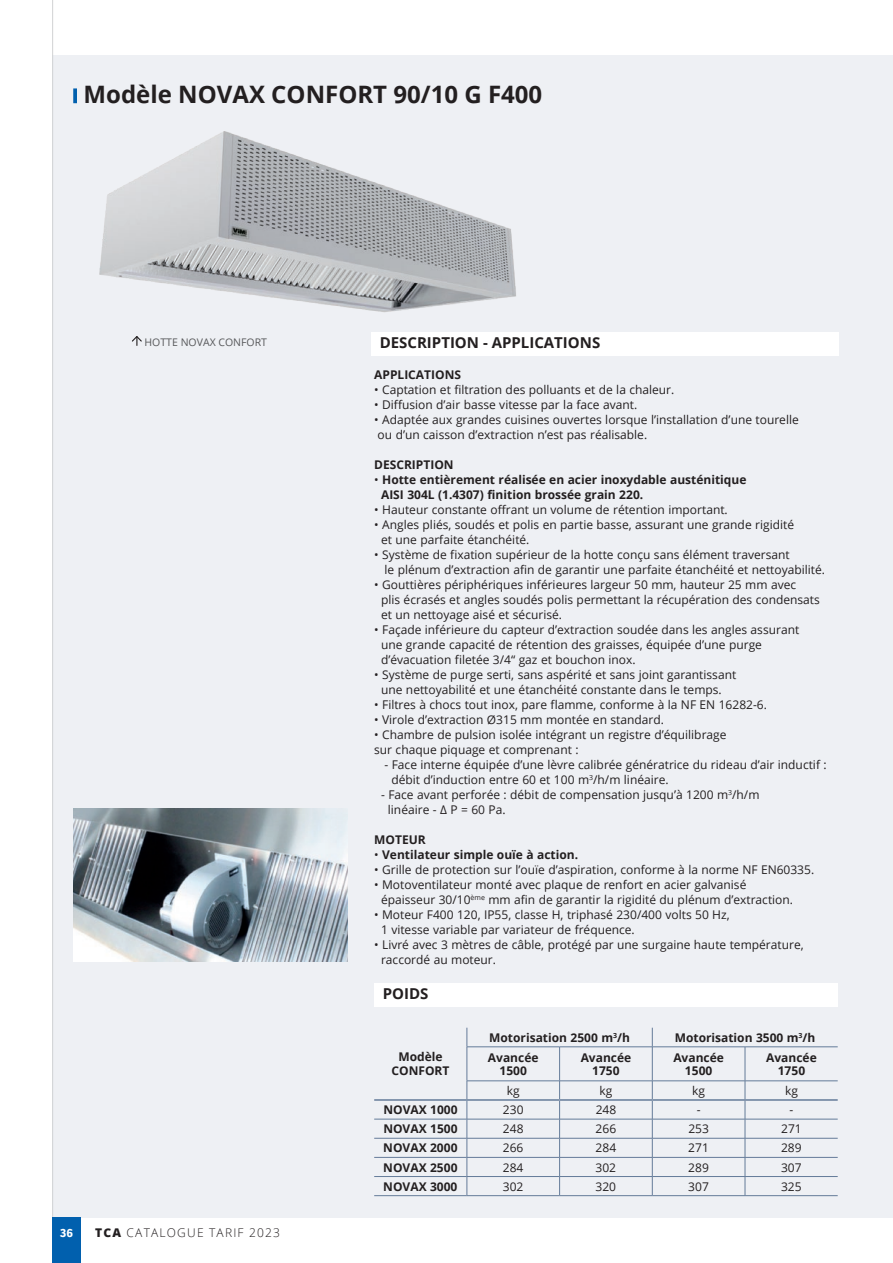
<style>
.page{position:relative;width:893px;height:1263px;background:#fff}
.page>*{position:absolute;margin:0;border:0;box-sizing:border-box;transform-origin:0 0}
.t1{font:700 24px "Open Sans";color:#231f20}
.t2{font:700 15px "Open Sans";color:#231f20}
.t3{font:12px/15px "Open Sans";color:#231f20}
.t4{font:700 12px/13.5px "Open Sans";color:#231f20;text-align:center}
.t5{font:300 12px "Open Sans";letter-spacing:.1em;color:#231f20}
.t6{font:900 12px "TV Nord EF";color:#fff}
.t7{font:10.5px "Open Sans";color:#57585a}
.s1{font-weight:800}
.s2{font-weight:400}
</style>
<div class="page">
<div style="left:52px;top:55px;width:841px;height:1163px;background:#eef0f4"></div>
<hr style="left:52px;top:0;width:1px;height:1263px;background:#d1d2d4">
<div style="left:52px;top:1218px;width:29px;height:45px;background:#0160ae"></div>
<div style="left:371px;top:332px;width:468px;height:24px;background:#fff"></div>
<svg style="left:73px;top:88px;width:4px;height:15px"></svg>
<img style="left:99px;top:131px;width:417px;height:215px">
<div style="left:374px;top:983px;width:464px;height:23px;background:#fff"></div>
<hr style="left:374px;top:1099px;width:93px;height:2px;background:#647b99">
<hr style="left:374px;top:1119px;width:93px;height:1px;background:#647b99">
<hr style="left:374px;top:1138px;width:93px;height:1px;background:#647b99">
<hr style="left:374px;top:1157px;width:93px;height:1px;background:#647b99">
<hr style="left:374px;top:1176px;width:93px;height:1px;background:#647b99">
<hr style="left:374px;top:1195px;width:93px;height:1px;background:#647b99">
<svg style="left:467px;top:1028px;width:1px;height:18px"></svg>
<svg style="left:652px;top:1028px;width:1px;height:18px"></svg>
<hr style="left:467px;top:1047px;width:1px;height:34px;background:#647b99">
<hr style="left:559px;top:1047px;width:1px;height:34px;background:#647b99">
<hr style="left:652px;top:1047px;width:1px;height:34px;background:#647b99">
<hr style="left:745px;top:1047px;width:1px;height:34px;background:#647b99">
<hr style="left:467px;top:1046px;width:93px;height:1px;background:#647b99">
<hr style="left:560px;top:1046px;width:92px;height:1px;background:#647b99">
<hr style="left:652px;top:1046px;width:93px;height:1px;background:#647b99">
<hr style="left:745px;top:1046px;width:93px;height:1px;background:#647b99">
<hr style="left:467px;top:1080px;width:93px;height:1px;background:#647b99">
<hr style="left:560px;top:1080px;width:92px;height:1px;background:#647b99">
<hr style="left:652px;top:1080px;width:93px;height:1px;background:#647b99">
<hr style="left:745px;top:1080px;width:93px;height:1px;background:#647b99">
<hr style="left:467px;top:1119px;width:93px;height:1px;background:#647b99">
<hr style="left:560px;top:1119px;width:92px;height:1px;background:#647b99">
<hr style="left:652px;top:1119px;width:93px;height:1px;background:#647b99">
<hr style="left:745px;top:1119px;width:93px;height:1px;background:#647b99">
<hr style="left:467px;top:1138px;width:93px;height:1px;background:#647b99">
<hr style="left:560px;top:1138px;width:92px;height:1px;background:#647b99">
<hr style="left:652px;top:1138px;width:93px;height:1px;background:#647b99">
<hr style="left:745px;top:1138px;width:93px;height:1px;background:#647b99">
<hr style="left:467px;top:1157px;width:93px;height:1px;background:#647b99">
<hr style="left:560px;top:1157px;width:92px;height:1px;background:#647b99">
<hr style="left:652px;top:1157px;width:93px;height:1px;background:#647b99">
<hr style="left:745px;top:1157px;width:93px;height:1px;background:#647b99">
<hr style="left:467px;top:1176px;width:93px;height:1px;background:#647b99">
<svg style="left:467px;top:1081px;width:1px;height:114px"></svg>
<hr style="left:560px;top:1176px;width:92px;height:1px;background:#647b99">
<svg style="left:559px;top:1081px;width:1px;height:114px"></svg>
<hr style="left:652px;top:1176px;width:93px;height:1px;background:#647b99">
<svg style="left:652px;top:1081px;width:1px;height:114px"></svg>
<hr style="left:745px;top:1176px;width:93px;height:1px;background:#647b99">
<svg style="left:745px;top:1081px;width:1px;height:114px"></svg>
<hr style="left:467px;top:1195px;width:93px;height:1px;background:#647b99">
<hr style="left:560px;top:1195px;width:92px;height:1px;background:#647b99">
<hr style="left:652px;top:1195px;width:93px;height:1px;background:#647b99">
<hr style="left:745px;top:1195px;width:93px;height:1px;background:#647b99">
<hr style="left:467px;top:1099px;width:93px;height:2px;background:#647b99">
<hr style="left:560px;top:1099px;width:92px;height:2px;background:#647b99">
<hr style="left:652px;top:1099px;width:93px;height:2px;background:#647b99">
<hr style="left:745px;top:1099px;width:93px;height:2px;background:#647b99">
<img style="left:74px;top:809px;width:273px;height:153px">
<h1 class="t1" style="left:84px;top:78px;width:460px">Modèle NOVAX CONFORT 90/10 G F400</h1>
<p class="t7" style="left:145px;top:335px;width:124px">HOTTE NOVAX CONFORT</p>
<p class="t6" style="left:60px;top:1226px;width:15px">36</p>
<p class="t5" style="left:95px;top:1225px;width:187px"><span class="s1">TCA</span> CATALOGUE TARIF 2023</p>
<p class="t2" style="left:380px;top:332px;width:222px">DESCRIPTION - APPLICATIONS</p>
<p class="t4" style="left:374px;top:367px;width:88px">APPLICATIONS</p>
<p class="t3" style="left:374px;top:382px;width:302px">• Captation et filtration des polluants et de la chaleur.</p>
<p class="t3" style="left:374px;top:397px;width:264px">• Diffusion d’air basse vitesse par la face avant.</p>
<p class="t3" style="left:374px;top:412px;width:426px">• Adaptée aux grandes cuisines ouvertes lorsque l’installation d’une tourelle ou d’un caisson d’extraction n’est pas réalisable.</p>
<p class="t4" style="left:374px;top:457px;width:81px">DESCRIPTION</p>
<p class="t4" style="left:381px;top:472px;width:367px;line-height:15px;text-align:left;text-indent:-7px"><span class="s2">•</span> Hotte entièrement réalisée en acier inoxydable austénitique<br>AISI 304L (1.4307) finition brossée grain 220.</p>
<p class="t3" style="left:374px;top:502px;width:355px">• Hauteur constante offrant un volume de rétention important.</p>
<p class="t3" style="left:381px;top:517px;width:414px;text-indent:-7px">• Angles pliés, soudés et polis en partie basse, assurant une grande rigidité et une parfaite étanchéité.</p>
<p class="t3" style="left:384px;top:547px;width:442px;text-indent:-10px">• Système de fixation supérieur de la hotte conçu sans élément traversant<br>le plénum d’extraction afin de garantir une parfaite étanchéité et nettoyabilité.</p>
<p class="t3" style="left:381px;top:577px;width:440px;text-indent:-7px">• Gouttières périphériques inférieures largeur 50 mm, hauteur 25 mm avec<br>plis écrasés et angles soudés polis permettant la récupération des condensats et un nettoyage aisé et sécurisé.</p>
<p class="t3" style="left:381px;top:622px;width:420px;text-indent:-7px">• Façade inférieure du capteur d’extraction soudée dans les angles assurant une grande capacité de rétention des graisses, équipée d’une purge d’évacuation filetée 3/4“ gaz et bouchon inox.</p>
<p class="t3" style="left:381px;top:667px;width:357px;text-indent:-7px">• Système de purge serti, sans aspérité et sans joint garantissant une nettoyabilité et une étanchéité constante dans le temps.</p>
<p class="t3" style="left:374px;top:697px;width:394px">• Filtres à chocs tout inox, pare flamme, conforme à la NF EN 16282-6.</p>
<p class="t3" style="left:374px;top:712px;width:291px">• Virole d’extraction Ø315 mm montée en standard.</p>
<p class="t3" style="left:374px;top:727px;width:354px">• Chambre de pulsion isolée intégrant un registre d’équilibrage sur chaque piquage et comprenant :</p>
<p class="t3" style="left:391px;top:757px;width:437px;text-indent:-7px">- Face interne équipée d’une lèvre calibrée génératrice du rideau d’air inductif : débit d’induction entre 60 et 100 m<sup>3</sup>/h/m linéaire.</p>
<p class="t3" style="left:388px;top:787px;width:373px;text-indent:-7px">- Face avant perforée : débit de compensation jusqu’à 1200 m<sup>3</sup>/h/m linéaire - Δ P = 60 Pa.</p>
<p class="t4" style="left:374px;top:832px;width:53px">MOTEUR</p>
<p class="t4" style="left:374px;top:847px;width:205px"><span class="s2">•</span> Ventilateur simple ouïe à action.</p>
<p class="t3" style="left:374px;top:862px;width:442px">• Grille de protection sur l’ouïe d’aspiration, conforme à la norme NF EN60335.</p>
<p class="t3" style="left:381px;top:877px;width:414px;text-indent:-7px">• Motoventilateur monté avec plaque de renfort en acier galvanisé épaisseur 30/10<sup>ème</sup> mm afin de garantir la rigidité du plénum d’extraction.</p>
<p class="t3" style="left:381px;top:907px;width:350px;text-indent:-7px">• Moteur F400 120, IP55, classe H, triphasé 230/400 volts 50 Hz,<br>1 vitesse variable par variateur de fréquence.</p>
<p class="t3" style="left:381px;top:937px;width:424px;text-indent:-7px">• Livré avec 3 mètres de câble, protégé par une surgaine haute température, raccordé au moteur.</p>
<p class="t2" style="left:383px;top:983px;width:47px">POIDS</p>
<p class="t4" style="left:391px;top:1050px;width:59px">Modèle<br>CONFORT</p>
<p class="t4" style="left:489px;top:1030px;width:142px">Motorisation 2500 m<sup>3</sup>/h</p>
<p class="t4" style="left:675px;top:1030px;width:142px">Motorisation 3500 m<sup>3</sup>/h</p>
<p class="t4" style="left:488px;top:1050px;width:52px">Avancée<br>1500</p>
<p class="t4" style="left:581px;top:1050px;width:52px">Avancée<br>1750</p>
<p class="t4" style="left:673px;top:1050px;width:52px">Avancée<br>1500</p>
<p class="t4" style="left:766px;top:1050px;width:52px">Avancée<br>1750</p>
<p class="t3" style="left:507px;top:1082px;width:14px">kg</p>
<p class="t3" style="left:599px;top:1082px;width:14px">kg</p>
<p class="t3" style="left:692px;top:1082px;width:14px">kg</p>
<p class="t3" style="left:785px;top:1082px;width:14px">kg</p>
<p class="t4" style="left:383px;top:1103px;width:76px">NOVAX 1000</p>
<p class="t3" style="left:503px;top:1102px;width:22px">230</p>
<p class="t3" style="left:596px;top:1102px;width:22px">248</p>
<p class="t3" style="left:697px;top:1102px;width:5px">-</p>
<p class="t3" style="left:789px;top:1102px;width:5px">-</p>
<p class="t4" style="left:383px;top:1122px;width:76px">NOVAX 1500</p>
<p class="t3" style="left:503px;top:1121px;width:22px">248</p>
<p class="t3" style="left:596px;top:1121px;width:22px">266</p>
<p class="t3" style="left:688px;top:1121px;width:22px">253</p>
<p class="t3" style="left:781px;top:1121px;width:22px">271</p>
<p class="t4" style="left:383px;top:1141px;width:76px">NOVAX 2000</p>
<p class="t3" style="left:503px;top:1140px;width:22px">266</p>
<p class="t3" style="left:596px;top:1140px;width:22px">284</p>
<p class="t3" style="left:688px;top:1140px;width:22px">271</p>
<p class="t3" style="left:781px;top:1140px;width:22px">289</p>
<p class="t4" style="left:383px;top:1160px;width:76px">NOVAX 2500</p>
<p class="t3" style="left:503px;top:1159px;width:22px">284</p>
<p class="t3" style="left:596px;top:1159px;width:22px">302</p>
<p class="t3" style="left:688px;top:1159px;width:22px">289</p>
<p class="t3" style="left:781px;top:1159px;width:22px">307</p>
<p class="t4" style="left:383px;top:1179px;width:76px">NOVAX 3000</p>
<p class="t3" style="left:503px;top:1178px;width:22px">302</p>
<p class="t3" style="left:596px;top:1178px;width:22px">320</p>
<p class="t3" style="left:688px;top:1178px;width:22px">307</p>
<p class="t3" style="left:781px;top:1178px;width:22px">325</p>
</div>
